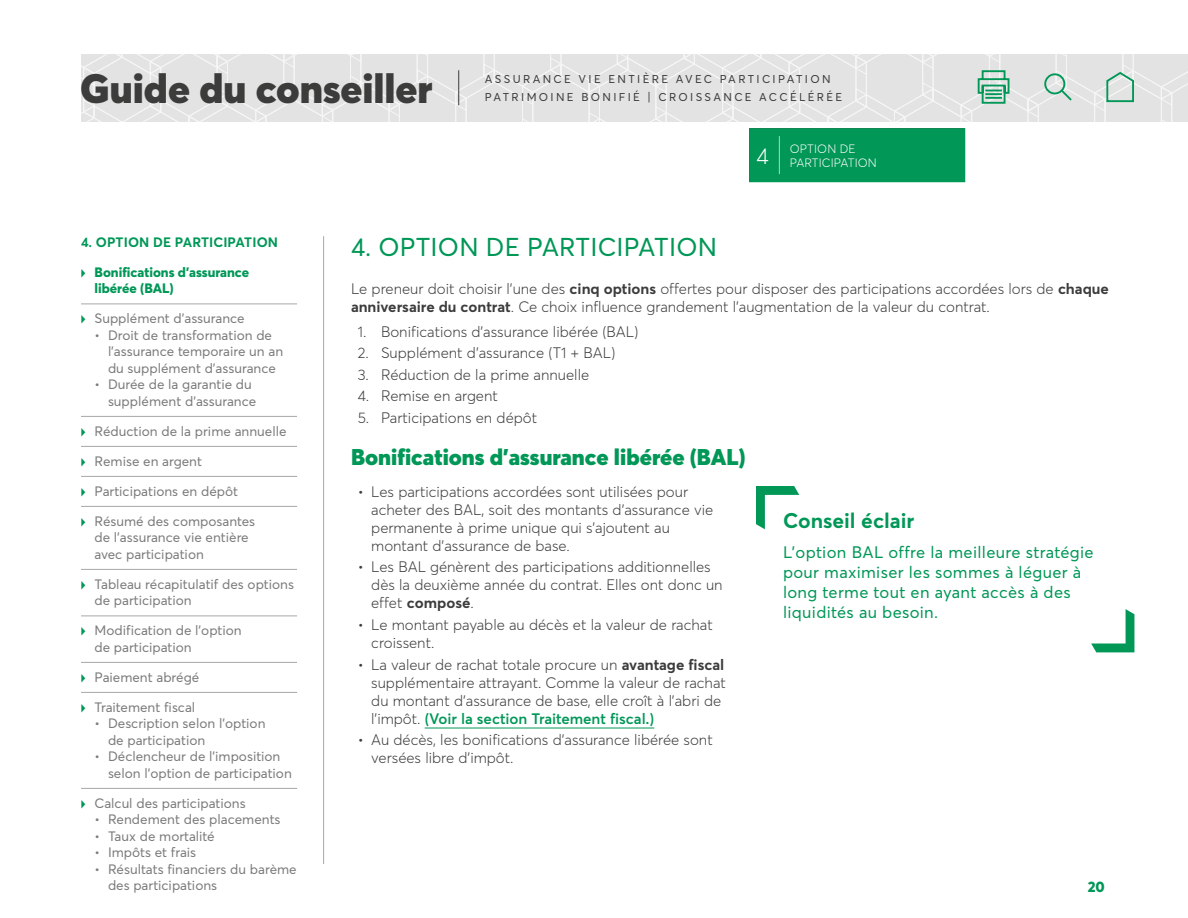
<style>
.page{position:relative;width:1188px;height:918px;background:#fff}
.page>*{position:absolute;margin:0;border:0;box-sizing:border-box;transform-origin:0 0}
.t1{font:300 44.7px "Averta";color:#fff;scale:.29 1}
.t2{font:900 40.5px "Averta";color:#3c3c3b}
.t3{font:25.5px "Averta";letter-spacing:.01em;color:#009757}
.t4{font:900 22.5px "Averta";color:#009757}
.t5{font:300 22.5px "Averta";color:#fff}
.Titre_BTE{font:700 21px "Averta";color:#009757}
.Exergue_BTE{font:16.5px/19.8px "Averta";letter-spacing:.02em;color:#009757}
.t6{font:300 15px/18px "Averta";color:#3c3c3b}
.t7{font:800 15px "Averta";color:#009757}
.t8{font:13.5px/16.5px "Averta";color:#7c7b7b}
.t9{font:800 13.5px/16.5px "Averta";color:#009757}
.Menu_Droite__Niv__1{font:700 13.5px "Averta";letter-spacing:.01em;color:#009757}
.Menu_principal{font:300 12px/14.4px "Averta";letter-spacing:.01em;color:#fff}
.t10{font:11.25px/18px "Averta";letter-spacing:.21em;color:#3c3c3b}
.s1{font-size:12.3px}
.s2{font-weight:400}
.s3{color:#009757}
.s4{font-weight:700}
.s5{font-weight:600;color:#009757}
</style>
<div class="page">
<hr style="left:323px;top:236px;width:1px;height:628px;background:#a8a8a7">
<hr style="left:81px;top:304px;width:216px;height:1px;background:#a8a8a7">
<hr style="left:81px;top:416px;width:216px;height:1px;background:#a8a8a7">
<hr style="left:81px;top:446px;width:216px;height:1px;background:#a8a8a7">
<hr style="left:81px;top:476px;width:216px;height:1px;background:#a8a8a7">
<hr style="left:81px;top:506px;width:216px;height:1px;background:#a8a8a7">
<hr style="left:81px;top:569px;width:216px;height:1px;background:#a8a8a7">
<hr style="left:81px;top:616px;width:216px;height:1px;background:#a8a8a7">
<hr style="left:81px;top:662px;width:216px;height:1px;background:#a8a8a7">
<hr style="left:81px;top:692px;width:216px;height:1px;background:#a8a8a7">
<hr style="left:81px;top:788px;width:216px;height:1px;background:#a8a8a7">
<div style="left:749px;top:128px;width:216px;height:54px;background:#009757"></div>
<hr style="left:425px;top:728px;width:229px;height:1px;background:#009757">
<svg style="left:756px;top:486px;width:43px;height:43px"></svg>
<svg style="left:1091px;top:609px;width:43px;height:43px"></svg>
<svg style="left:81px;top:54px;width:1107px;height:68px;background:#e1e3e2"></svg>
<h2 class="t2" style="left:80px;top:63px;width:354px">Guide du conseiller</h2>
<p class="t10" style="left:485px;top:70px;width:359px">ASSURANCE VIE ENTIÈRE AVEC PARTICIPATION<br>PATRIMOINE BONIFIÉ <span class="s1">|</span> CROISSANCE ACCÉLÉRÉE</p>
<p class="Menu_Droite__Niv__1" style="left:81px;top:233px;width:199px">4. OPTION DE PARTICIPATION</p>
<p class="t9" style="left:94px;top:263px;width:156px;text-indent:-14px"><span class="s2">▶</span> Bonifications d’assurance libérée (BAL)</p>
<p class="t8" style="left:81px;top:310px;width:165px"><span class="s3">▶</span> Supplément d’assurance</p>
<p class="t8" style="left:108px;top:327px;width:177px;text-indent:-14px">• Droit de transformation de l’assurance temporaire un an du supplément d’assurance</p>
<p class="t8" style="left:108px;top:376px;width:150px;text-indent:-14px">• Durée de la garantie du supplément d’assurance</p>
<p class="t8" style="left:81px;top:423px;width:207px"><span class="s3">▶</span> Réduction de la prime annuelle</p>
<p class="t8" style="left:81px;top:453px;width:123px"><span class="s3">▶</span> Remise en argent</p>
<p class="t8" style="left:81px;top:483px;width:159px"><span class="s3">▶</span> Participations en dépôt</p>
<p class="t8" style="left:94px;top:513px;width:162px;text-indent:-14px"><span class="s3">▶</span> Résumé des composantes de l’assurance vie entière avec participation</p>
<p class="t8" style="left:94px;top:576px;width:201px;text-indent:-14px"><span class="s3">▶</span> Tableau récapitulatif des options de participation</p>
<p class="t8" style="left:94px;top:622px;width:149px;text-indent:-14px"><span class="s3">▶</span> Modification de l’option de participation</p>
<p class="t8" style="left:81px;top:669px;width:120px"><span class="s3">▶</span> Paiement abrégé</p>
<p class="t8" style="left:81px;top:699px;width:116px"><span class="s3">▶</span> Traitement fiscal</p>
<p class="t8" style="left:108px;top:715px;width:159px;text-indent:-14px">• Description selon l’option de participation</p>
<p class="t8" style="left:108px;top:748px;width:185px;text-indent:-14px">• Déclencheur de l’imposition selon l’option de participation</p>
<p class="t8" style="left:81px;top:795px;width:166px"><span class="s3">▶</span> Calcul des participations</p>
<p class="t8" style="left:94px;top:811px;width:188px">• Rendement des placements</p>
<p class="t8" style="left:94px;top:828px;width:122px">• Taux de mortalité</p>
<p class="t8" style="left:94px;top:844px;width:103px">• Impôts et frais</p>
<p class="t8" style="left:108px;top:861px;width:190px;text-indent:-14px">• Résultats financiers du barème des participations</p>
<p class="t5" style="left:757px;top:142px;width:14px">4</p>
<p class="t1" style="left:778px;top:126px;width:14px">|</p>
<p class="Menu_principal" style="left:790px;top:141px;width:89px">OPTION DE<br>PARTICIPATION</p>
<h2 class="t3" style="left:351px;top:231px;width:368px">4. OPTION DE PARTICIPATION</h2>
<p class="t6" style="left:351px;top:280px;width:759px">Le preneur doit choisir l’une des <span class="s4">cinq options</span> offertes pour disposer des participations accordées lors de <span class="s4">chaque anniversaire du contrat</span>. Ce choix influence grandement l’augmentation de la valeur du contrat.</p>
<p class="t6" style="left:358px;top:323px;width:282px">1. Bonifications d’assurance libérée (BAL)</p>
<p class="t6" style="left:358px;top:344px;width:259px">2. Supplément d’assurance (T1 + BAL)</p>
<p class="t6" style="left:358px;top:366px;width:233px">3. Réduction de la prime annuelle</p>
<p class="t6" style="left:358px;top:387px;width:142px">4. Remise en argent</p>
<p class="t6" style="left:358px;top:409px;width:181px">5. Participations en dépôt</p>
<h3 class="t4" style="left:351px;top:443px;width:396px">Bonifications d’assurance libérée (BAL)</h3>
<p class="t6" style="left:371px;top:483px;width:344px;text-indent:-14px">• Les participations accordées sont utilisées pour acheter des BAL, soit des montants d’assurance vie permanente à prime unique qui s’ajoutent au montant d’assurance de base.</p>
<p class="t6" style="left:371px;top:558px;width:353px;text-indent:-14px">• Les BAL génèrent des participations additionnelles dès la deuxième année du contrat. Elles ont donc un effet <span class="s4">composé</span>.</p>
<p class="t6" style="left:371px;top:616px;width:343px;text-indent:-14px">• Le montant payable au décès et la valeur de rachat croissent.</p>
<p class="t6" style="left:371px;top:655px;width:356px;text-indent:-14px">• La valeur de rachat totale procure un <span class="s4">avantage fiscal </span>supplémentaire attrayant. Comme la valeur de rachat du montant d’assurance de base, elle croît à l’abri de l’impôt. <span class="s5">(Voir la section Traitement fiscal.)</span></p>
<p class="t6" style="left:371px;top:731px;width:343px;text-indent:-14px">• Au décès, les bonifications d’assurance libérée sont versées libre d’impôt.</p>
<p class="Titre_BTE" style="left:783px;top:507px;width:133px">Conseil éclair</p>
<p class="Exergue_BTE" style="left:783px;top:542px;width:312px">L’option BAL offre la meilleure stratégie pour maximiser les sommes à léguer à long terme tout en ayant accès à des liquidités au besoin.</p>
<p class="t7" style="left:1088px;top:877px;width:19px">20</p>
</div>
